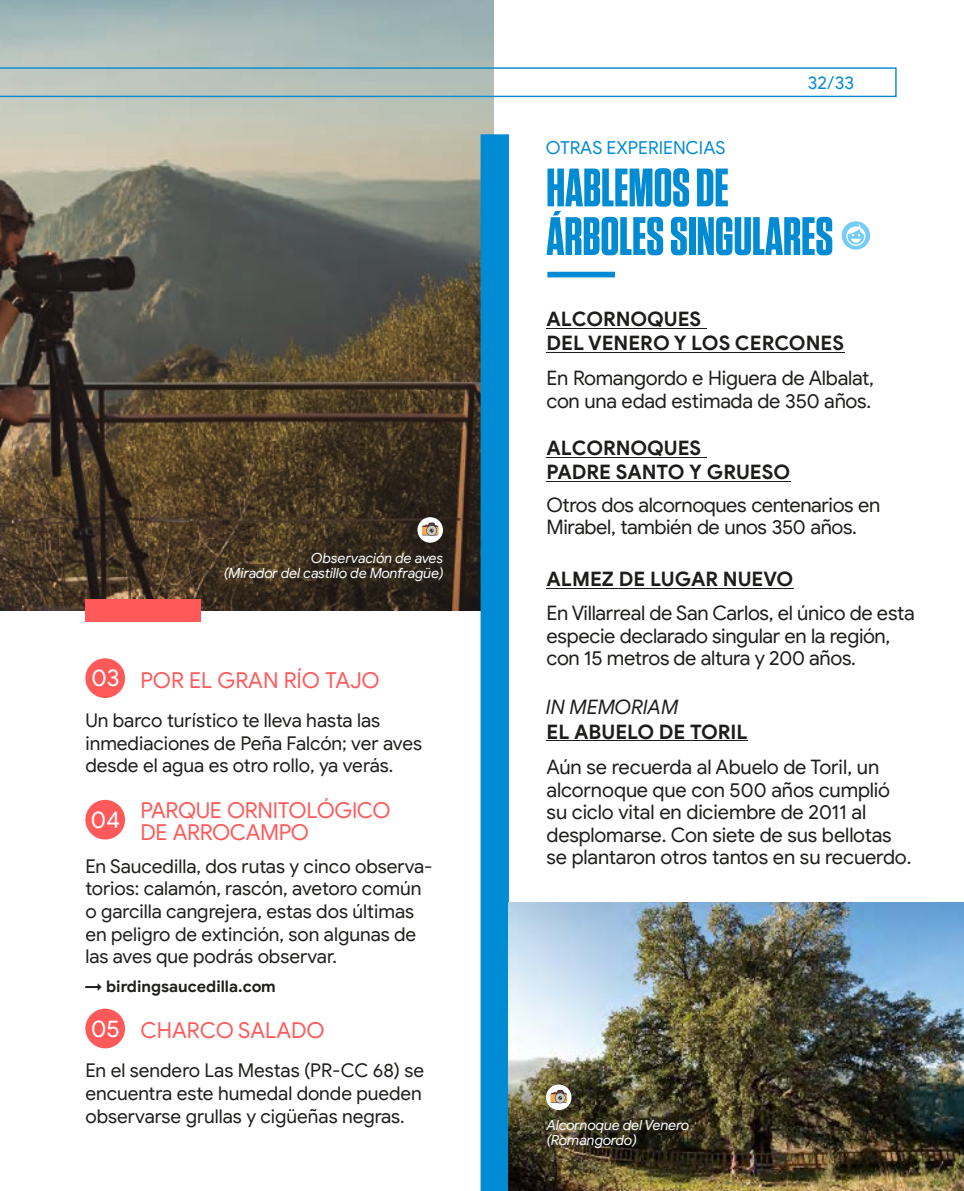
<style>
.page{position:relative;width:964px;height:1191px;background:#fff}
.page>*{position:absolute;margin:0;border:0;box-sizing:border-box;transform-origin:0 0}
.t1{font:700 54px/48.6px "Tungsten Narrow";color:#008bd2}
.t2{font:23.8px "Google Sans";color:#fff}
.t3{font:22px/22px "Google Sans";letter-spacing:-.015em;color:#ff5959}
.t4{font:20px/22.6px "Google Sans";letter-spacing:-.015em;color:#1d1d1b}
.t5{font:700 20px/23.8px "Google Sans";color:#1d1d1b}
.t6{font:italic 20px "Google Sans";color:#1d1d1b}
.t7{font:19px/22.6px "Google Sans";color:#1d1d1b}
.t8{font:18px "Google Sans";color:#008bd2}
.t9{font:700 16px "Google Sans";color:#1d1d1b}
.t10{font:italic 14px/14.8px "Google Sans";color:#fff}
.s1{font-size:23.8px;color:#fff}
</style>
<div class="page">
<img style="left:0;top:0;width:494px;height:610px">
<svg style="left:0;top:67px;width:896px;height:30px"></svg>
<hr style="left:546px;top:457px;width:155px;height:1px;background:#1d1d1b">
<hr style="left:546px;top:481px;width:65px;height:1px;background:#1d1d1b">
<hr style="left:616px;top:481px;width:68px;height:1px;background:#1d1d1b">
<svg style="left:684px;top:481px;width:23px;height:1px"></svg>
<hr style="left:707px;top:481px;width:83px;height:1px;background:#1d1d1b">
<hr style="left:546px;top:328px;width:143px;height:1px;background:#1d1d1b">
<svg style="left:689px;top:328px;width:17px;height:1px"></svg>
<hr style="left:546px;top:352px;width:38px;height:1px;background:#1d1d1b">
<svg style="left:584px;top:352px;width:18px;height:1px"></svg>
<hr style="left:602px;top:352px;width:68px;height:1px;background:#1d1d1b">
<hr style="left:670px;top:352px;width:174px;height:1px;background:#1d1d1b">
<hr style="left:546px;top:587px;width:68px;height:1px;background:#1d1d1b">
<hr style="left:650px;top:587px;width:68px;height:1px;background:#1d1d1b">
<hr style="left:723px;top:587px;width:70px;height:1px;background:#1d1d1b">
<div style="left:480px;top:134px;width:29px;height:1057px;background:#008bd2"></div>
<div style="left:85px;top:599px;width:116px;height:22px;background:#ff5959"></div>
<div style="left:85px;top:800px;width:40px;height:39px;background:#ff5959;border-radius:50%"></div>
<div style="left:85px;top:658px;width:40px;height:40px;background:#ff5959;border-radius:50%"></div>
<div style="left:85px;top:1008px;width:40px;height:40px;background:#ff5959;border-radius:50%"></div>
<svg style="left:546px;top:740px;width:28px;height:1px"></svg>
<hr style="left:574px;top:740px;width:80px;height:1px;background:#1d1d1b">
<svg style="left:654px;top:740px;width:36px;height:1px"></svg>
<hr style="left:690px;top:740px;width:57px;height:1px;background:#1d1d1b">
<div style="left:547px;top:272px;width:68px;height:5px;background:#008bd2"></div>
<svg style="left:842px;top:221px;width:28px;height:29px"></svg>
<svg style="left:846px;top:224px;width:19px;height:22px"></svg>
<img style="left:508px;top:902px;width:456px;height:289px">
<div style="left:546px;top:1084px;width:25px;height:26px;background:#fff;border-radius:50%"></div>
<svg style="left:550px;top:1089px;width:17px;height:14px"></svg>
<svg style="left:417px;top:517px;width:26px;height:26px"></svg>
<svg style="left:422px;top:522px;width:16px;height:14px"></svg>
<p class="t10" style="left:224px;top:550px;width:221px;text-align:right">Observación de aves<br>(Mirador del castillo de Monfragüe)</p>
<p class="t3" style="left:92px;top:669px;width:290px"><span class="s1">03</span> POR EL GRAN RÍO TAJO</p>
<p class="t7" style="left:85px;top:709px;width:338px">Un barco turístico te lleva hasta las inmediaciones de Peña Falcón; ver aves desde el agua es otro rollo, ya verás.</p>
<p class="t3" style="left:140px;top:800px;width:252px">PARQUE ORNITOLÓGICO<br>DE ARROCAMPO</p>
<p class="t2" style="left:91px;top:805px;width:31px">04</p>
<p class="t7" style="left:85px;top:855px;width:349px">En Saucedilla, dos rutas y cinco observa&shy;torios: calamón, rascón, avetoro común o garcilla cangrejera, estas dos últimas en peligro de extinción, son algunas de las aves que podrás observar.</p>
<p class="t9" style="left:84px;top:976px;width:193px">→ birdingsaucedilla.com</p>
<p class="t3" style="left:91px;top:1019px;width:235px"><span class="s1">05</span> CHARCO SALADO</p>
<p class="t7" style="left:85px;top:1059px;width:340px;text-align:justify">En el sendero Las Mestas (PR-CC 68) se encuentra este humedal donde pueden observarse grullas y cigüeñas negras.</p>
<p class="t8" style="left:546px;top:136px;width:181px">OTRAS EXPERIENCIAS</p>
<p class="t8" style="left:808px;top:71px;width:48px">32/33</p>
<h1 class="t1" style="left:546px;top:166px;width:288px">HABLEMOS DE<br>ÁRBOLES SINGULARES</h1>
<p class="t5" style="left:546px;top:307px;width:299px">ALCORNOQUES<br>DEL VENERO Y LOS CERCONES</p>
<p class="t4" style="left:546px;top:367px;width:329px">En Romangordo e Higuera de Albalat, con una edad estimada de 350 años.</p>
<p class="t5" style="left:546px;top:436px;width:245px">ALCORNOQUES<br>PADRE SANTO Y GRUESO</p>
<p class="t4" style="left:546px;top:494px;width:335px">Otros dos alcornoques centenarios en<br>Mirabel, también de unos 350 años.</p>
<p class="t5" style="left:546px;top:567px;width:248px">ALMEZ DE LUGAR NUEVO</p>
<p class="t4" style="left:546px;top:602px;width:370px">En Villarreal de San Carlos, el único de esta especie declarado singular en la región, con 15 metros de altura y 200 años.</p>
<p class="t6" style="left:546px;top:695px;width:134px">IN MEMORIAM</p>
<p class="t5" style="left:546px;top:720px;width:203px">EL ABUELO DE TORIL</p>
<p class="t4" style="left:546px;top:756px;width:366px">Aún se recuerda al Abuelo de Toril, un alcornoque que con 500 años cumplió su ciclo vital en diciembre de 2011 al desplomarse. Con siete de sus bellotas se plantaron otros tantos en su recuerdo.</p>
<p class="t10" style="left:547px;top:1118px;width:144px">Alcornoque del Venero (Romangordo)</p>
</div>
